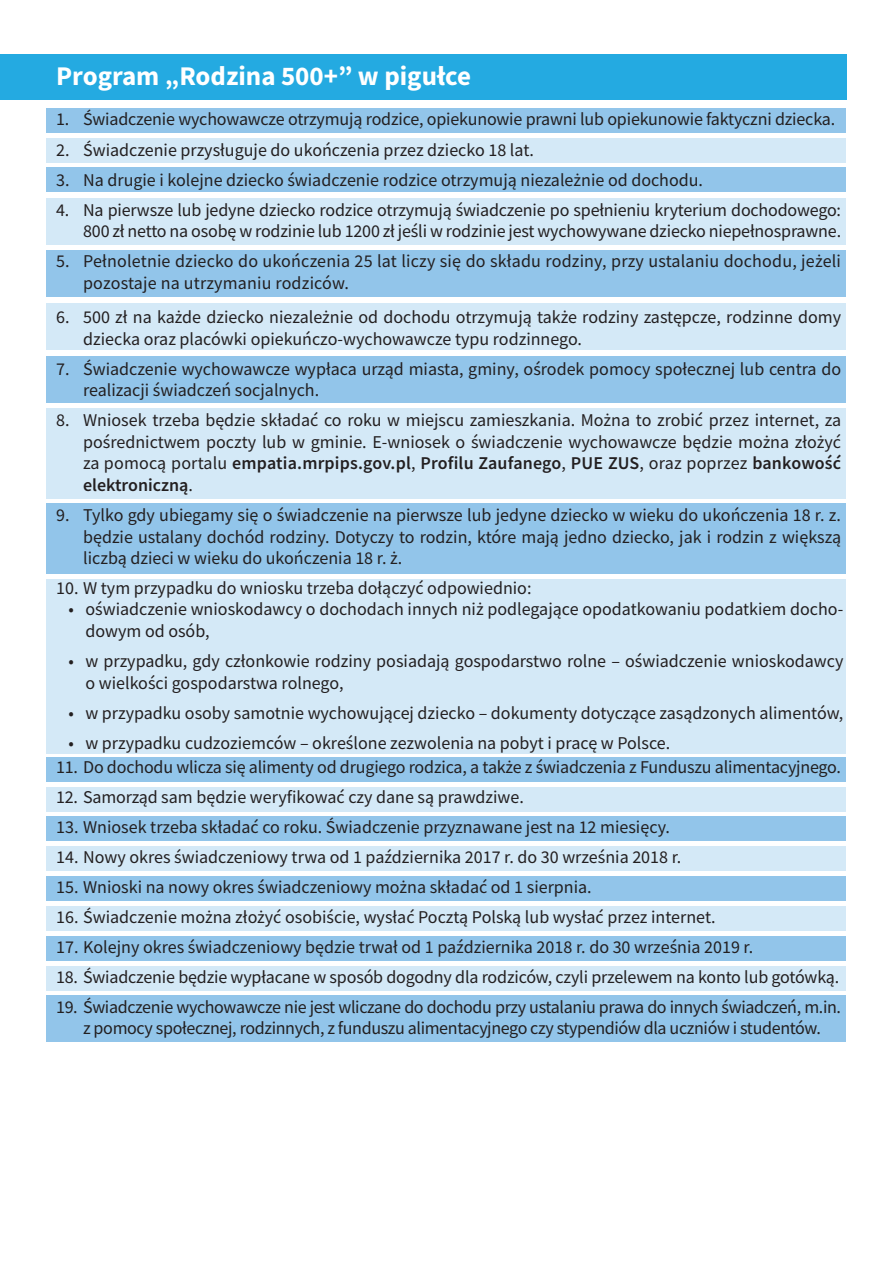
<style>
.page{position:relative;width:893px;height:1263px;background:#fff}
.page>*{position:absolute;margin:0;border:0;box-sizing:border-box;transform-origin:0 0}
.t1{font:700 27px "Source Sans Pro";color:#fff}
.t2{font:18px/21.6px "Source Sans Pro";color:#231f20}
.t3{font:18px/21.6px "Source Sans Pro";letter-spacing:-.02em;color:#231f20;text-align:center}
.s1{font-weight:600}
</style>
<div class="page">
<div style="left:0;top:54px;width:846px;height:45px;background:#24aae1"></div>
<div style="left:47px;top:108px;width:799px;height:24px;background:#92c5ea"></div>
<div style="left:47px;top:757px;width:799px;height:24px;background:#92c5ea"></div>
<div style="left:47px;top:817px;width:799px;height:24px;background:#92c5ea"></div>
<div style="left:47px;top:876px;width:799px;height:24px;background:#92c5ea"></div>
<div style="left:47px;top:936px;width:799px;height:25px;background:#92c5ea"></div>
<div style="left:47px;top:168px;width:799px;height:24px;background:#92c5ea"></div>
<div style="left:47px;top:250px;width:799px;height:47px;background:#92c5ea"></div>
<div style="left:47px;top:356px;width:799px;height:47px;background:#92c5ea"></div>
<div style="left:47px;top:504px;width:799px;height:70px;background:#92c5ea"></div>
<div style="left:47px;top:995px;width:799px;height:47px;background:#92c5ea"></div>
<div style="left:47px;top:198px;width:799px;height:47px;background:#d4e9f7"></div>
<div style="left:47px;top:303px;width:799px;height:47px;background:#d4e9f7"></div>
<div style="left:47px;top:408px;width:799px;height:91px;background:#d4e9f7"></div>
<div style="left:47px;top:138px;width:799px;height:24px;background:#d4e9f7"></div>
<div style="left:47px;top:787px;width:799px;height:24px;background:#d4e9f7"></div>
<div style="left:47px;top:847px;width:799px;height:24px;background:#d4e9f7"></div>
<div style="left:47px;top:906px;width:799px;height:24px;background:#d4e9f7"></div>
<div style="left:47px;top:966px;width:799px;height:24px;background:#d4e9f7"></div>
<div style="left:47px;top:580px;width:799px;height:174px;background:#d4e9f7"></div>
<h1 class="t1" style="left:56px;top:58px;width:416px">Program „Rodzina 500+” w pigułce</h1>
<p class="t2" style="left:56px;top:109px;width:781px">1. Świadczenie wychowawcze otrzymują rodzice, opiekunowie prawni lub opiekunowie faktyczni dziecka.</p>
<p class="t2" style="left:56px;top:139px;width:479px">2. Świadczenie przysługuje do ukończenia przez dziecko 18 lat.</p>
<p class="t2" style="left:56px;top:169px;width:648px">3. Na drugie i kolejne dziecko świadczenie rodzice otrzymują niezależnie od dochodu.</p>
<p class="t2" style="left:56px;top:199px;width:786px;text-align:right">4. Na pierwsze lub jedyne dziecko rodzice otrzymują świadczenie po spełnieniu kryterium dochodowego:<br>800 zł netto na osobę w rodzinie lub 1200 zł jeśli w rodzinie jest wychowywane dziecko niepełnosprawne.</p>
<p class="t2" style="left:83px;top:250px;width:759px;text-indent:-27px">5. Pełnoletnie dziecko do ukończenia 25 lat liczy się do składu rodziny, przy ustalaniu dochodu, jeżeli pozostaje na utrzymaniu rodziców.</p>
<p class="t2" style="left:83px;top:306px;width:759px;text-indent:-27px">6. 500 zł na każde dziecko niezależnie od dochodu otrzymują także rodziny zastępcze, rodzinne domy dziecka oraz placówki opiekuńczo-wychowawcze typu rodzinnego.</p>
<p class="t2" style="left:83px;top:358px;width:759px;text-indent:-27px">7. Świadczenie wychowawcze wypłaca urząd miasta, gminy, ośrodek pomocy społecznej lub centra do realizacji świadczeń socjalnych.</p>
<p class="t2" style="left:83px;top:409px;width:759px;text-align:justify;text-indent:-27px">8. Wniosek trzeba będzie składać co roku w miejscu zamieszkania. Można to zrobić przez internet, za pośrednictwem poczty lub w gminie. E-wniosek o świadczenie wychowawcze będzie można złożyć za pomocą portalu <span class="s1">empatia.mrpips.gov.pl</span>, <span class="s1">Profilu Zaufanego</span>, <span class="s1">PUE ZUS</span>, oraz poprzez <span class="s1">bankowość elektroniczną</span>.</p>
<p class="t2" style="left:83px;top:504px;width:759px;text-align:justify;text-indent:-27px">9. Tylko gdy ubiegamy się o świadczenie na pierwsze lub jedyne dziecko w wieku do ukończenia 18 r. z. będzie ustalany dochód rodziny. Dotyczy to rodzin, które mają jedno dziecko, jak i rodzin z większą liczbą dzieci w wieku do ukończenia 18 r. ż.</p>
<p class="t2" style="left:56px;top:577px;width:477px">10. W tym przypadku do wniosku trzeba dołączyć odpowiednio:</p>
<p class="t2" style="left:85px;top:598px;width:759px;text-indent:-17px">• oświadczenie wnioskodawcy o dochodach innych niż podlegające opodatkowaniu podatkiem docho&shy;dowym od osób,</p>
<p class="t2" style="left:85px;top:650px;width:759px;text-indent:-17px">• w przypadku, gdy członkowie rodziny posiadają gospodarstwo rolne – oświadczenie wnioskodawcy o wielkości gospodarstwa rolnego,</p>
<p class="t2" style="left:68px;top:702px;width:776px">• w przypadku osoby samotnie wychowującej dziecko – dokumenty dotyczące zasądzonych alimentów,</p>
<p class="t2" style="left:68px;top:732px;width:603px">• w przypadku cudzoziemców – określone zezwolenia na pobyt i pracę w Polsce.</p>
<p class="t2" style="left:56px;top:756px;width:786px">11. Do dochodu wlicza się alimenty od drugiego rodzica, a także z świadczenia z Funduszu alimentacyjnego.</p>
<p class="t2" style="left:56px;top:786px;width:469px">12. Samorząd sam będzie weryfikować czy dane są prawdziwe.</p>
<p class="t2" style="left:56px;top:816px;width:615px">13. Wniosek trzeba składać co roku. Świadczenie przyznawane jest na 12 miesięcy.</p>
<p class="t2" style="left:56px;top:846px;width:627px">14. Nowy okres świadczeniowy trwa od 1 października 2017 r. do 30 września 2018 r.</p>
<p class="t2" style="left:56px;top:876px;width:537px">15. Wnioski na nowy okres świadczeniowy można składać od 1 sierpnia.</p>
<p class="t2" style="left:56px;top:906px;width:661px">16. Świadczenie można złożyć osobiście, wysłać Pocztą Polską lub wysłać przez internet.</p>
<p class="t2" style="left:56px;top:936px;width:699px">17. Kolejny okres świadczeniowy będzie trwał od 1 października 2018 r. do 30 września 2019 r.</p>
<p class="t2" style="left:56px;top:966px;width:785px">18. Świadczenie będzie wypłacane w sposób dogodny dla rodziców, czyli przelewem na konto lub gotówką.</p>
<p class="t3" style="left:56px;top:996px;width:786px">19. Świadczenie wychowawcze nie jest wliczane do dochodu przy ustalaniu prawa do innych świadczeń, m.in. z pomocy społecznej, rodzinnych, z funduszu alimentacyjnego czy stypendiów dla uczniów i studentów.</p>
</div>
